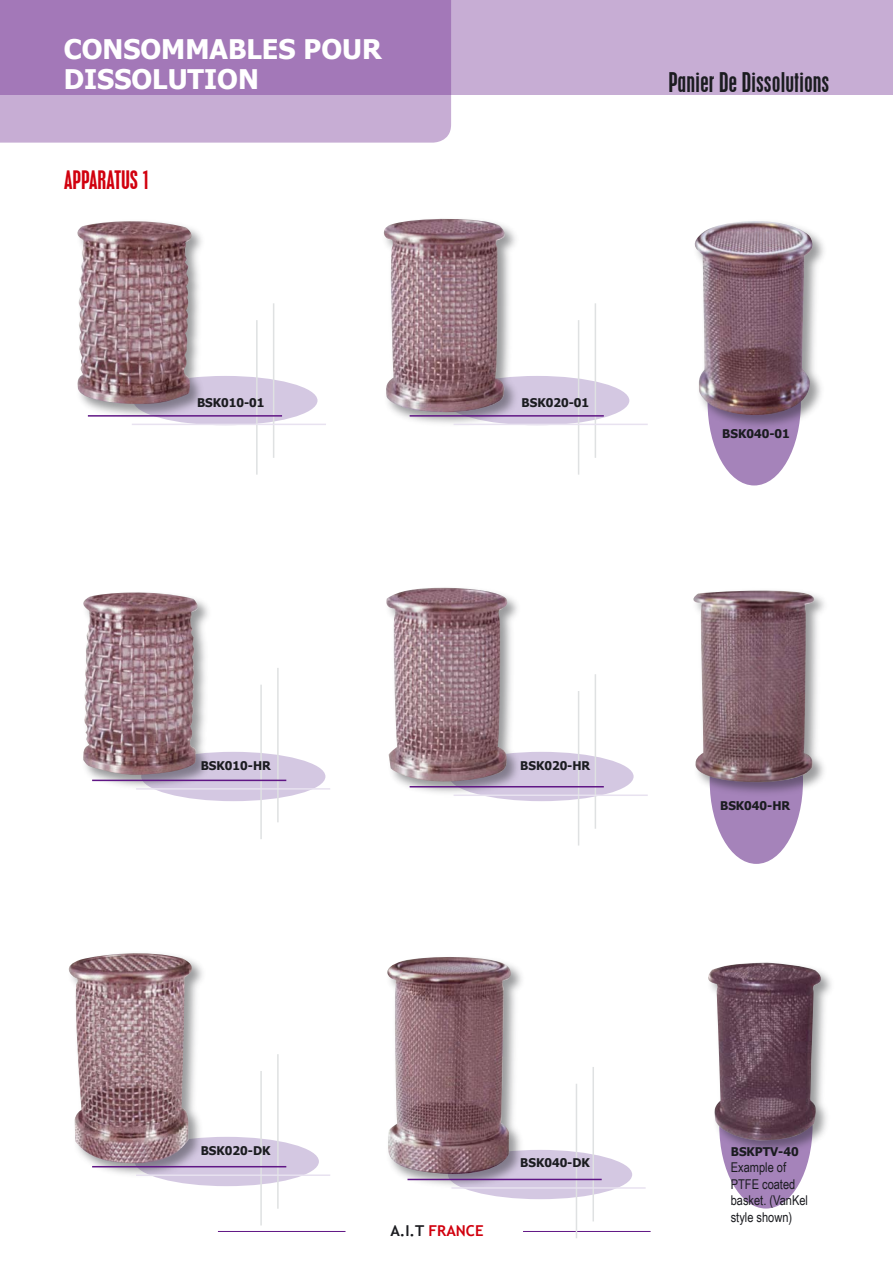
<style>
.page{position:relative;width:893px;height:1263px;background:#fff}
.page>*{position:absolute;margin:0;border:0;box-sizing:border-box;transform-origin:0 0}
.t1{font:700 27px/30px "Tahoma";color:#fff}
.t2{font:condensed 24px "Placard";letter-spacing:.01em;color:#1b1c20}
.t3{font:condensed 22.5px "Placard";color:#d1010e}
.t4{font:700 15px "Trebuchet MS";color:#d1010e}
.t5{font:13.5px/16.5px "Arial Narrow";color:#1b1c20}
.t6{font:700 12px "Tahoma";color:#1b1c20}
.s1{color:#1b1c20}
</style>
<div class="page">
<div style="left:0;top:0;width:893px;height:95px;background:#c7add4"></div>
<svg style="left:0;top:0;width:451px;height:143px;background:#af8ac1"></svg>
<hr style="left:218px;top:1231px;width:127px;height:1px;background:#601685">
<hr style="left:523px;top:1231px;width:128px;height:1px;background:#601685">
<hr style="left:892px;top:0;width:1px;height:95px;background:#601685">
<div style="left:133px;top:376px;width:184px;height:49px;background:#d4c8e2;border-radius:50%"></div>
<div style="left:445px;top:376px;width:184px;height:49px;background:#d4c8e2;border-radius:50%"></div>
<div style="left:449px;top:752px;width:185px;height:49px;background:#d4c8e2;border-radius:50%"></div>
<div style="left:141px;top:752px;width:184px;height:49px;background:#d4c8e2;border-radius:50%"></div>
<div style="left:135px;top:1137px;width:184px;height:49px;background:#d4c8e2;border-radius:50%"></div>
<div style="left:448px;top:1150px;width:184px;height:49px;background:#d4c8e2;border-radius:50%"></div>
<div style="left:710px;top:698px;width:93px;height:166px;background:#a583ba;border-radius:50%"></div>
<div style="left:708px;top:320px;width:93px;height:165px;background:#a583ba;border-radius:50%"></div>
<div style="left:719px;top:1043px;width:93px;height:165px;background:#a583ba;border-radius:50%"></div>
<div style="left:66px;top:950px;width:141px;height:229px;background:#1b1c20;opacity:.45"></div>
<img style="left:66px;top:950px;width:130px;height:213px">
<div style="left:384px;top:953px;width:142px;height:237px;background:#1b1c20;opacity:.45"></div>
<img style="left:384px;top:954px;width:129px;height:221px">
<div style="left:705px;top:959px;width:132px;height:198px;background:#1b1c20;opacity:.45"></div>
<img style="left:705px;top:962px;width:118px;height:178px">
<img style="left:83px;top:592px;width:131px;height:196px">
<div style="left:383px;top:584px;width:140px;height:213px;background:#1b1c20;opacity:.45"></div>
<img style="left:383px;top:584px;width:126px;height:204px">
<div style="left:691px;top:587px;width:138px;height:211px;background:#1b1c20;opacity:.45"></div>
<img style="left:691px;top:588px;width:128px;height:194px">
<img style="left:77px;top:221px;width:129px;height:200px">
<div style="left:381px;top:215px;width:139px;height:214px;background:#1b1c20;opacity:.45"></div>
<img style="left:381px;top:215px;width:136px;height:206px">
<div style="left:692px;top:218px;width:136px;height:213px;background:#1b1c20;opacity:.45"></div>
<img style="left:692px;top:218px;width:124px;height:198px">
<hr style="left:256px;top:320px;width:2px;height:155px;background:#dfe1e2">
<hr style="left:273px;top:303px;width:1px;height:155px;background:#dfe1e2">
<hr style="left:88px;top:415px;width:194px;height:2px;background:#601685">
<hr style="left:132px;top:424px;width:194px;height:1px;background:#e8e2f0">
<hr style="left:578px;top:320px;width:1px;height:155px;background:#dfe1e2">
<hr style="left:595px;top:303px;width:1px;height:155px;background:#dfe1e2">
<hr style="left:410px;top:415px;width:194px;height:2px;background:#601685">
<hr style="left:454px;top:424px;width:194px;height:1px;background:#e8e2f0">
<hr style="left:578px;top:691px;width:1px;height:154px;background:#dfe1e2">
<hr style="left:595px;top:674px;width:1px;height:155px;background:#dfe1e2">
<hr style="left:410px;top:786px;width:194px;height:1px;background:#601685">
<hr style="left:454px;top:794px;width:194px;height:2px;background:#e8e2f0">
<hr style="left:260px;top:685px;width:2px;height:154px;background:#dfe1e2">
<hr style="left:277px;top:668px;width:2px;height:154px;background:#dfe1e2">
<hr style="left:92px;top:780px;width:194px;height:1px;background:#601685">
<hr style="left:136px;top:788px;width:194px;height:2px;background:#e8e2f0">
<hr style="left:260px;top:1071px;width:2px;height:154px;background:#dfe1e2">
<hr style="left:277px;top:1054px;width:2px;height:155px;background:#dfe1e2">
<hr style="left:92px;top:1166px;width:194px;height:1px;background:#601685">
<hr style="left:136px;top:1174px;width:194px;height:2px;background:#e8e2f0">
<hr style="left:576px;top:1084px;width:1px;height:154px;background:#dfe1e2">
<hr style="left:592px;top:1067px;width:2px;height:154px;background:#dfe1e2">
<hr style="left:407px;top:1179px;width:195px;height:1px;background:#601685">
<hr style="left:451px;top:1187px;width:195px;height:2px;background:#e8e2f0">
<h1 class="t1" style="left:64px;top:32px;width:319px">CONSOMMABLES POUR<br>DISSOLUTION</h1>
<h3 class="t3" style="left:64px;top:166px;width:18px">Apparatus</h3>
<h3 class="t3" style="left:142px;top:166px;width:9px">1</h3>
<h2 class="t2" style="left:668px;top:68px;width:162px">Panier De Dissolutions</h2>
<p class="t6" style="left:197px;top:394px;width:69px">BSK010-01</p>
<p class="t6" style="left:522px;top:394px;width:69px">BSK020-01</p>
<p class="t6" style="left:722px;top:425px;width:69px">BSK040-01</p>
<p class="t6" style="left:201px;top:757px;width:72px">BSK010-HR</p>
<p class="t6" style="left:520px;top:757px;width:72px">BSK020-HR</p>
<p class="t6" style="left:720px;top:797px;width:72px">BSK040-HR</p>
<p class="t6" style="left:201px;top:1142px;width:71px">BSK020-DK</p>
<p class="t4" style="left:390px;top:1221px;width:95px"><span class="s1">A.I.T</span> FRANCE</p>
<p class="t6" style="left:520px;top:1154px;width:71px">BSK040-DK</p>
<p class="t6" style="left:731px;top:1143px;width:69px">BSKPTV-40</p>
<p class="t5" style="left:731px;top:1159px;width:79px">Example of<br>PTFE coated basket. (VanKel style shown)</p>
</div>
